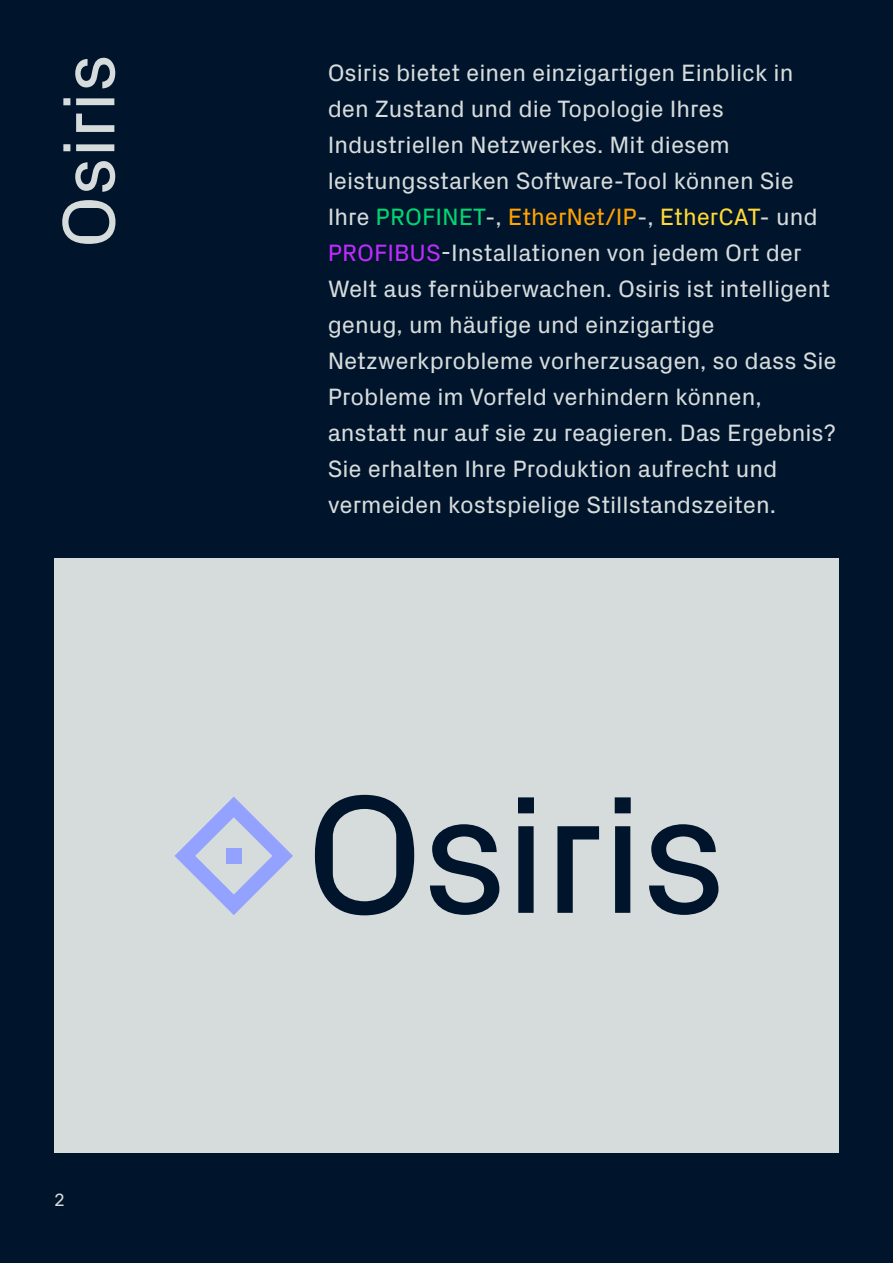
<style>
.page{position:relative;width:893px;height:1263px;background:#fff}
.page>*{position:absolute;margin:0;border:0;box-sizing:border-box;transform-origin:0 0}
.t1{font:75px "Px Grotesk";color:#d6dbdb}
.t2{font:24px/36px "Px Grotesk";color:#d6dbdb}
.t3{font:18px "Px Grotesk";color:#d6dbdb}
.s1{color:#00d673}
.s2{color:#ffa300}
.s3{color:#ffd936}
.s4{color:#bf2bff}
</style>
<div class="page">
<div style="left:0;top:0;width:892px;height:1263px;background:#00142b"></div>
<div style="left:54px;top:558px;width:785px;height:594px;background:#d6dbdb"></div>
<svg style="left:315px;top:795px;width:99px;height:120px"></svg>
<svg style="left:430px;top:824px;width:69px;height:91px"></svg>
<svg style="left:518px;top:797px;width:16px;height:116px;background:#1f3146"></svg>
<svg style="left:557px;top:826px;width:42px;height:87px"></svg>
<svg style="left:615px;top:797px;width:16px;height:116px;background:#203246"></svg>
<svg style="left:649px;top:824px;width:69px;height:91px"></svg>
<svg style="left:174px;top:797px;width:119px;height:118px"></svg>
<div style="left:226px;top:848px;width:16px;height:16px;background:#94a2ff"></div>
<h1 class="t1" style="left:35px;top:248px;width:196px;rotate:-90deg">Osiris</h1>
<p class="t2" style="left:328px;top:53px;width:511px">Osiris bietet einen einzigartigen Einblick in den Zustand und die Topologie Ihres Industriellen Netzwerkes. Mit diesem leistungsstarken Software-Tool können Sie Ihre <span class="s1">PROFINET</span>-, <span class="s2">EtherNet/IP</span>-, <span class="s3">EtherCAT</span>- und <span class="s4">PROFIBUS</span>-Installationen von jedem Ort der Welt aus fernüberwachen. Osiris ist intelligent genug, um häufige und einzigartige Netzwerkprobleme vorherzusagen, so dass Sie Probleme im Vorfeld verhindern können, anstatt nur auf sie zu reagieren. Das Ergebnis?<br>Sie erhalten Ihre Produktion aufrecht und vermeiden kostspielige Stillstandszeiten.</p>
<p class="t3" style="left:54px;top:1187px;width:12px">2</p>
</div>
